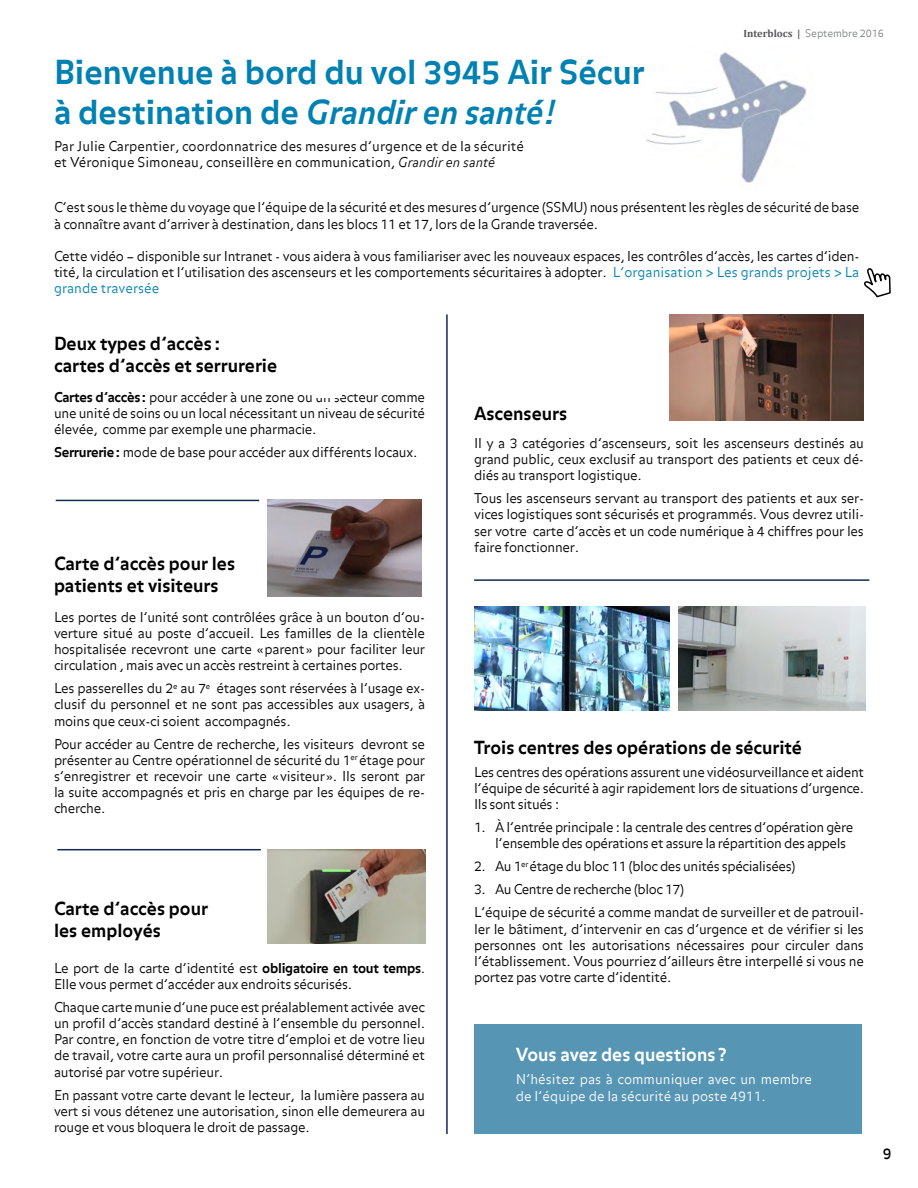
<style>
.page{position:relative;width:918px;height:1188px;background:#fff}
.page>*{position:absolute;margin:0;border:0;box-sizing:border-box;transform-origin:0 0}
.t1{font:700 33px/39.6px "Balance";color:#0081b2}
.t2{font:700 18px/21.6px "Balance";color:#000}
.t3{font:700 18px "Balance";color:#fff}
.t4{font:15px "Balance";color:#000}
.t5{font:300 13.5px/16.2px "Balance";letter-spacing:-.02em;color:#000;text-align:justify}
.t6{font:300 13.5px/16.2px "Balance";color:#000}
.t7{font:300 13.5px/16.2px "Balance";color:#fff}
.t8{font:300 10.5px "Balance";letter-spacing:-.015em;color:#808284}
.s1{font-family:"Cambria";font-weight:700;color:#58585b}
.s2{font-style:italic}
.s3{color:#0081b2}
.s4{font-weight:700}
</style>
<div class="page">
<img style="left:646px;top:52px;width:161px;height:131px">
<div style="left:475px;top:1024px;width:387px;height:109px;background:#5695b4"></div>
<img style="left:678px;top:606px;width:187px;height:105px">
<img style="left:474px;top:606px;width:195px;height:105px">
<img style="left:267px;top:850px;width:158px;height:93px">
<img style="left:669px;top:314px;width:195px;height:106px">
<img style="left:267px;top:500px;width:155px;height:96px">
<hr style="left:56px;top:500px;width:203px;height:1px;background:#132a53">
<hr style="left:474px;top:579px;width:395px;height:2px;background:#132a53">
<hr style="left:57px;top:849px;width:204px;height:1px;background:#132a53">
<hr style="left:446px;top:314px;width:2px;height:820px;background:#132a53">
<svg style="left:863px;top:268px;width:28px;height:47px"></svg>
<p class="t8" style="left:743px;top:27px;width:142px"><span class="s1">Interblocs |</span> Septembre 2016</p>
<h1 class="t1" style="left:54px;top:54px;width:592px">Bienvenue à bord du vol 3945 Air Sécur à destination de <span class="s2">Grandir en santé!</span></h1>
<p class="t6" style="left:54px;top:139px;width:472px">Par Julie Carpentier, coordonnatrice des mesures d’urgence et de la sécurité et Véronique Simoneau, conseillère en communication, <span class="s2">Grandir en santé</span></p>
<p class="t5" style="left:54px;top:200px;width:807px">C’est sous le thème du voyage que l’équipe de la sécurité et des mesures d’urgence (SSMU) nous présentent les règles de sécurité de base à connaître avant d’arriver à destination, dans les blocs 11 et 17, lors de la Grande traversée.</p>
<p class="t5" style="left:54px;top:249px;width:807px">Cette vidéo – disponible sur Intranet - vous aidera à vous familiariser avec les nouveaux espaces, les contrôles d’accès, les cartes d’iden&shy;tité, la circulation et l’utilisation des ascenseurs et les comportements sécuritaires à adopter. <span class="s3">L’organisation &gt; Les grands projets &gt; La grande traversée</span></p>
<h2 class="t2" style="left:54px;top:334px;width:225px">Deux types d’accès :<br>cartes d’accès et serrurerie</h2>
<p class="t5" style="left:54px;top:390px;width:373px"><span class="s4">Cartes d’accès:</span> pour accéder à une zone ou un secteur comme une unité de soins ou un local nécessitant un niveau de sécurité élevée, comme par exemple une pharmacie.</p>
<p class="t5" style="left:54px;top:445px;width:365px"><span class="s4">Serrurerie:</span> mode de base pour accéder aux différents locaux.</p>
<h2 class="t2" style="left:54px;top:554px;width:183px">Carte d’accès pour les patients et visiteurs</h2>
<p class="t5" style="left:54px;top:609px;width:373px">Les portes de l’unité sont contrôlées grâce à un bouton d’ou&shy;verture situé au poste d’accueil. Les familles de la clientèle hospitalisée recevront une carte «parent» pour faciliter leur circulation , mais avec un accès restreint à certaines portes.</p>
<p class="t5" style="left:54px;top:681px;width:373px">Les passerelles du 2<sup>e</sup> au 7<sup>e</sup> étages sont réservées à l’usage ex&shy;clusif du personnel et ne sont pas accessibles aux usagers, à moins que ceux-ci soient accompagnés.</p>
<p class="t5" style="left:54px;top:736px;width:373px">Pour accéder au Centre de recherche, les visiteurs devront se présenter au Centre opérationnel de sécurité du 1<sup>er</sup> étage pour s’enregistrer et recevoir une carte «visiteur». Ils seront par la suite accompagnés et pris en charge par les équipes de re&shy;cherche.</p>
<h2 class="t2" style="left:54px;top:898px;width:156px">Carte d’accès pour les employés</h2>
<p class="t5" style="left:54px;top:960px;width:373px">Le port de la carte d’identité est <span class="s4">obligatoire en tout temps</span>.<br>Elle vous permet d’accéder aux endroits sécurisés.</p>
<p class="t5" style="left:54px;top:999px;width:373px">Chaque carte munie d’une puce est préalablement activée avec un profil d’accès standard destiné à l’ensemble du personnel.<br>Par contre, en fonction de votre titre d’emploi et de votre lieu de travail, votre carte aura un profil personnalisé déterminé et autorisé par votre supérieur.</p>
<p class="t5" style="left:54px;top:1087px;width:373px">En passant votre carte devant le lecteur, la lumière passera au vert si vous détenez une autorisation, sinon elle demeurera au rouge et vous bloquera le droit de passage.</p>
<h2 class="t2" style="left:474px;top:403px;width:95px">Ascenseurs</h2>
<p class="t5" style="left:474px;top:435px;width:391px">Il y a 3 catégories d’ascenseurs, soit les ascenseurs destinés au grand public, ceux exclusif au transport des patients et ceux dé&shy;diés au transport logistique.</p>
<p class="t5" style="left:474px;top:491px;width:391px">Tous les ascenseurs servant au transport des patients et aux ser&shy;vices logistiques sont sécurisés et programmés. Vous devrez utili&shy;ser votre carte d’accès et un code numérique à 4 chiffres pour les faire fonctionner.</p>
<h2 class="t2" style="left:474px;top:737px;width:329px">Trois centres des opérations de sécurité</h2>
<p class="t5" style="left:474px;top:764px;width:391px">Les centres des opérations assurent une vidéosurveillance et aident l’équipe de sécurité à agir rapidement lors de situations d’urgence.<br>Ils sont situés :</p>
<p class="t5" style="left:495px;top:820px;width:360px;text-indent:-21px">1. À l’entrée principale : la centrale des centres d’opération gère l’ensemble des opérations et assure la répartition des appels</p>
<p class="t5" style="left:474px;top:859px;width:323px">2. Au 1<sup>er</sup> étage du bloc 11 (bloc des unités spécialisées)</p>
<p class="t5" style="left:474px;top:879px;width:391px;line-height:23px">3. Au Centre de recherche (bloc 17)<br>L’équipe de sécurité a comme mandat de surveiller et de patrouil-</p>
<p class="t5" style="left:474px;top:921px;width:391px">ler le bâtiment, d’intervenir en cas d’urgence et de vérifier si les personnes ont les autorisations nécessaires pour circuler dans l’établissement. Vous pourriez d’ailleurs être interpellé si vous ne portez pas votre carte d’identité.</p>
<h2 class="t3" style="left:516px;top:1044px;width:212px">Vous avez des questions ?</h2>
<p class="t7" style="left:516px;top:1072px;width:298px">N’hésitez pas à communiquer avec un membre de l’équipe de la sécurité au poste 4911.</p>
<p class="t4" style="left:883px;top:1144px;width:10px">9</p>
</div>
